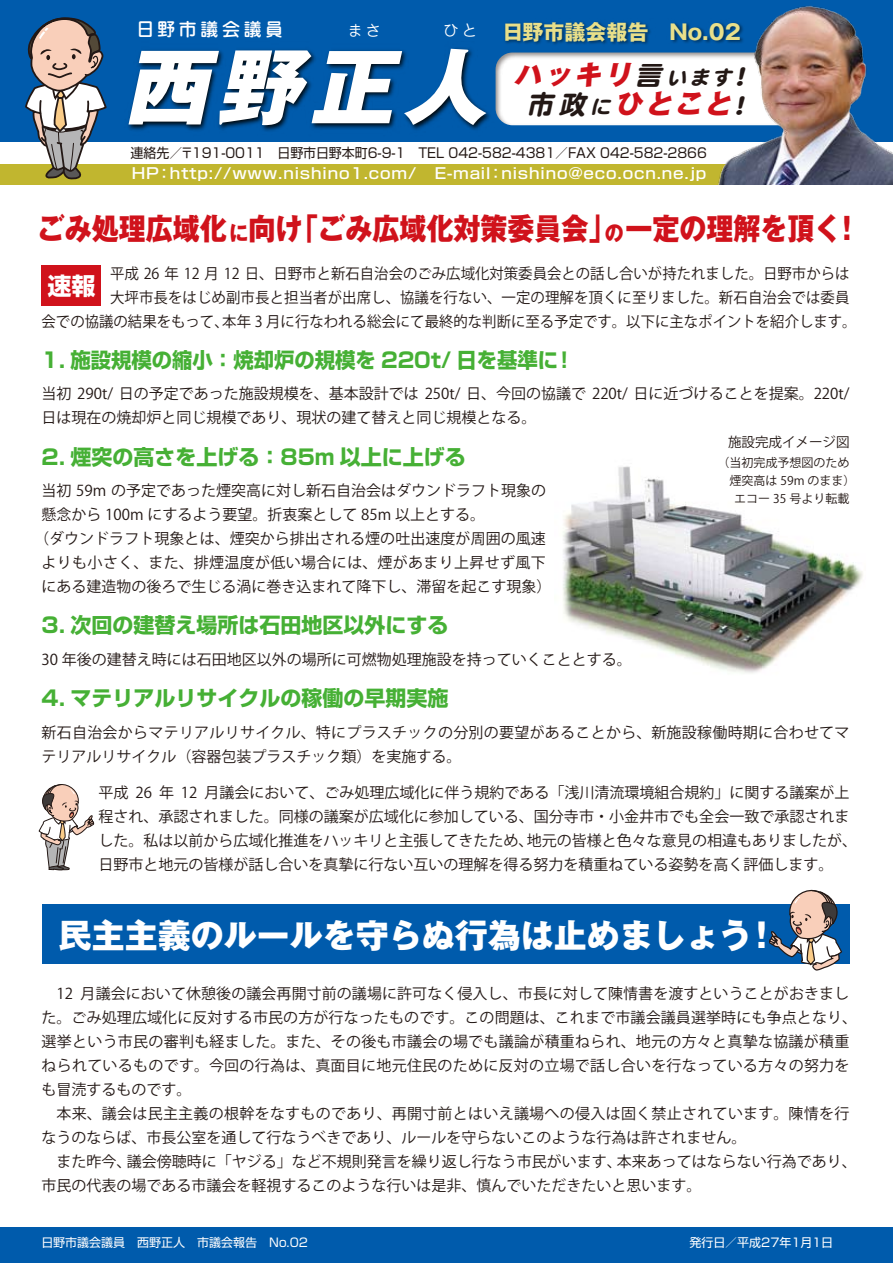
<style>
.page{position:relative;width:893px;height:1263px;background:#fff}
.page>*{position:absolute;margin:0;border:0;box-sizing:border-box;transform-origin:0 0}
.t1{font:italic 800 82.5px "Gothic MB101 Pro";color:#fff}
.t2{font:800 33px "Gothic MB101 Pro";color:#fff}
.t3{font:800 30px "Gothic MB101 Pro";color:#d0121b;scale:.9 1}
.t4{font:italic 800 27px/29.4px "Gothic MB101 Pro";color:#d0121b}
.t5{font:700 24px "Shin Go Pro";color:#fff}
.t6{font:700 21px "Shin Go Pro";color:#46b035}
.t7{font:700 21px "Gothic MB101 Pro";color:#e8df8a}
.t8{font:15px/24px "Koz Go Pro";color:#231815}
.t9{font:15px/24px "Koz Go Pro";letter-spacing:.02em;color:#231815}
.t10{font:15px "Koz Go Pro";color:#231815;scale:.96 1}
.t11{font:500 15px "Shin Go Pro";letter-spacing:.05em;color:#fff;scale:1.11 1}
.t12{font:15px "Koz Go Pro";letter-spacing:.025em;color:#231815}
.t13{font:15px "Jun 201 Pro";color:#fff}
.t14{font:13.5px "Shin Go Pro";color:#231815;scale:.96 1}
.t15{font:13.5px "Koz Go Pro";color:#231815}
.t16{font:12px "Shin Go Pro";color:#fff}
.t17{font:12px "Koz Go Pro";color:#231815}
.s1{font-family:"Jun 34 Pro";font-weight:500;font-size:18px}
.s2{font-family:"DF Maru Gothic Std W9";font-weight:400;color:#231815}
.s3{font-family:"DF Maru Gothic Std W9";font-weight:400;font-size:21px;color:#231815}
.s4{font-size:21px}
</style>
<div class="page">
<svg style="left:0;top:0;width:712px;height:142px;fill:#005bac"></svg>
<div style="left:0;top:163px;width:893px;height:22px;background:#c1b62f"></div>
<div style="left:0;top:1227px;width:893px;height:36px;background:#005bac"></div>
<img style="left:563px;top:466px;width:300px;height:207px">
<div style="left:42px;top:904px;width:807px;height:60px;background:#005bac"></div>
<img style="left:712px;top:0;width:181px;height:185px">
<img style="left:501px;top:19px;width:245px;height:30px">
<img style="left:116px;top:42px;width:403px;height:100px">
<svg style="left:24px;top:15px;width:84px;height:165px"></svg>
<div style="left:42px;top:266px;width:59px;height:40px;background:#d0121b"></div>
<svg style="left:38px;top:784px;width:57px;height:87px"></svg>
<svg style="left:769px;top:889px;width:74px;height:82px"></svg>
<p class="t13" style="left:136px;top:18px;width:342px"><span class="s1">日野市議会議員</span>　　　まさ　　　ひと</p>
<p class="t7" style="left:502px;top:14px;width:240px">日野市議会報告　No.02</p>
<p class="t1" style="left:124px;top:18px;width:389px">西野正人</p>
<p class="t4" style="left:507px;top:57px;width:253px">ハッキリ<span class="s2">言</span><span class="s3">います</span><span class="s2">！　市政</span><span class="s3">に</span>ひとこと<span class="s2">！</span></p>
<p class="t14" style="left:131px;top:142px;width:602px">連絡先／〒191-0011　日野市日野本町6-9-1　TEL 042-582-4381／FAX 042-582-2866</p>
<p class="t11" style="left:132px;top:161px;width:519px">HP：http://www.nishino1.com/　E-mail：nishino@eco.ocn.ne.jp</p>
<p class="t3" style="left:38px;top:203px;width:916px">ごみ処理広域化<span class="s4">に</span>向け「ごみ広域化対策委員会」<span class="s4">の</span>一定の理解を頂く！</p>
<p class="t10" style="left:110px;top:263px;width:772px">平成 26 年 12 月 12 日、日野市と新石自治会のごみ広域化対策委員会との話し合いが持たれました。日野市からは</p>
<p class="t10" style="left:110px;top:287px;width:772px">大坪市長をはじめ副市長と担当者が出席し、協議を行ない、一定の理解を頂くに至りました。新石自治会では委員</p>
<p class="t10" style="left:42px;top:311px;width:851px">会での協議の結果をもって、本年 3 月に行なわれる総会にて最終的な判断に至る予定です。以下に主なポイントを紹介します。</p>
<p class="t6" style="left:42px;top:343px;width:534px">1. 施設規模の縮小：焼却炉の規模を 220t/ 日を基準に！</p>
<p class="t8" style="left:42px;top:382px;width:809px">当初 290t/ 日の予定であった施設規模を、基本設計では 250t/ 日、今回の協議で 220t/ 日に近づけることを提案。220t/日は現在の焼却炉と同じ規模であり、現状の建て替えと同じ規模となる。</p>
<p class="t6" style="left:42px;top:440px;width:426px">2. 煙突の高さを上げる：85m 以上に上げる</p>
<p class="t8" style="left:42px;top:479px;width:506px">当初 59m の予定であった煙突高に対し新石自治会はダウンドラフト現象の</p>
<p class="t8" style="left:42px;top:503px;width:445px">懸念から 100m にするよう要望。折衷案として 85m 以上とする。</p>
<p class="t8" style="left:34px;top:527px;width:513px">（ダウンドラフト現象とは、煙突から排出される煙の吐出速度が周囲の風速</p>
<p class="t12" style="left:42px;top:553px;width:506px">よりも小さく、また、排煙温度が低い場合には、煙があまり上昇せず風下</p>
<p class="t8" style="left:42px;top:575px;width:511px">にある建造物の後ろで生じる渦に巻き込まれて降下し、滞留を起こす現象）</p>
<p class="t6" style="left:42px;top:609px;width:408px">3. 次回の建替え場所は石田地区以外にする</p>
<p class="t8" style="left:42px;top:648px;width:592px">30 年後の建替え時には石田地区以外の場所に可燃物処理施設を持っていくこととする。</p>
<p class="t6" style="left:42px;top:681px;width:408px">4. マテリアルリサイクルの稼働の早期実施</p>
<p class="t9" style="left:42px;top:720px;width:809px">新石自治会からマテリアルリサイクル、特にプラスチックの分別の要望があることから、新施設稼働時期に合わせてマテリアルリサイクル（容器包装プラスチック類）を実施する。</p>
<p class="t8" style="left:99px;top:780px;width:760px">平成 26 年 12 月議会において、ごみ処理広域化に伴う規約である「浅川清流環境組合規約」に関する議案が上程され、承認されました。同様の議案が広域化に参加している、国分寺市・小金井市でも全会一致で承認されました。私は以前から広域化推進をハッキリと主張してきたため、地元の皆様と色々な意見の相違もありましたが、日野市と地元の皆様が話し合いを真摯に行ない互いの理解を得る努力を積重ねている姿勢を高く評価します。</p>
<p class="t5" style="left:47px;top:267px;width:49px">速報</p>
<p class="t15" style="left:728px;top:434px;width:123px">施設完成イメージ図</p>
<p class="t17" style="left:717px;top:455px;width:133px">（当初完成予想図のため</p>
<p class="t17" style="left:729px;top:473px;width:128px">煙突高は 59m のまま）</p>
<p class="t17" style="left:734px;top:491px;width:117px">エコー 35 号より転載</p>
<p class="t2" style="left:59px;top:907px;width:721px">民主主義のルールを守らぬ行為は止めましょう！</p>
<p class="t8" style="left:57px;top:982px;width:794px">12 月議会において休憩後の議会再開寸前の議場に許可なく侵入し、市長に対して陳情書を渡すということがおきまし</p>
<p class="t8" style="left:42px;top:1006px;width:817px">た。ごみ処理広域化に反対する市民の方が行なったものです。この問題は、これまで市議会議員選挙時にも争点となり、</p>
<p class="t9" style="left:42px;top:1030px;width:809px">選挙という市民の審判も経ました。また、その後も市議会の場でも議論が積重ねられ、地元の方々と真摯な協議が積重</p>
<p class="t9" style="left:42px;top:1054px;width:809px">ねられているものです。今回の行為は、真面目に地元住民のために反対の立場で話し合いを行なっている方々の努力を</p>
<p class="t8" style="left:42px;top:1078px;width:151px">も冒涜するものです。</p>
<p class="t9" style="left:57px;top:1102px;width:794px">本来、議会は民主主義の根幹をなすものであり、再開寸前とはいえ議場への侵入は固く禁止されています。陳情を行</p>
<p class="t8" style="left:42px;top:1126px;width:706px">なうのならば、市長公室を通して行なうべきであり、ルールを守らないこのような行為は許されません。</p>
<p class="t8" style="left:57px;top:1150px;width:802px">また昨今、議会傍聴時に「ヤジる」など不規則発言を繰り返し行なう市民がいます、本来あってはならない行為であり、</p>
<p class="t8" style="left:42px;top:1174px;width:661px">市民の代表の場である市議会を軽視するこのような行いは是非、慎んでいただきたいと思います。</p>
<p class="t16" style="left:41px;top:1232px;width:280px">日野市議会議員　西野正人 市議会報告　No.02　</p>
<p class="t16" style="left:690px;top:1232px;width:145px">発行日／平成27年1月1日</p>
</div>
